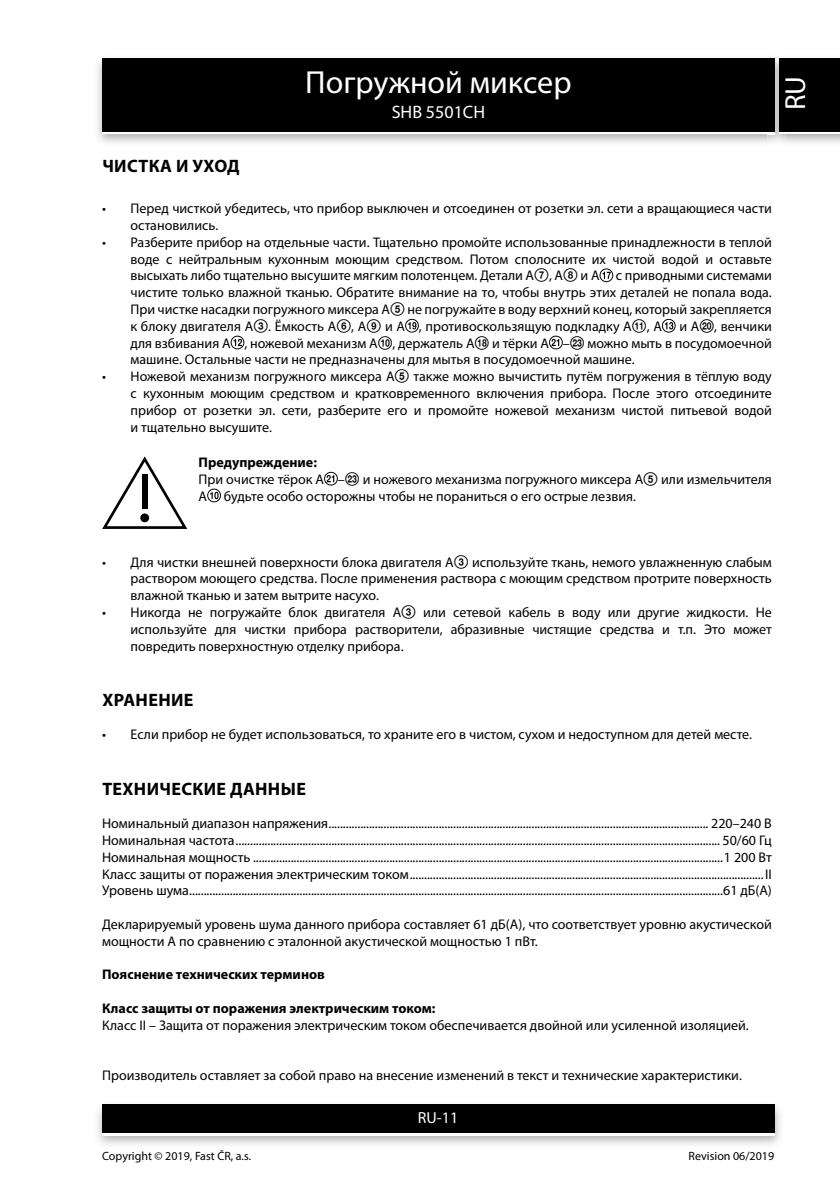
<style>
.page{position:relative;width:840px;height:1191px;background:#fff}
.page>*{position:absolute;margin:0;border:0;box-sizing:border-box;transform-origin:0 0}
.t1{font:32px "Myriad Pro";color:#fff}
.t2{font:29px "Myriad Pro";color:#fff}
.t3{font:700 18px "Myriad Pro";letter-spacing:.02em;color:#000}
.t4{font:18px "Myriad Pro";color:#fff}
.t5{font:16px "Myriad Pro";color:#fff}
.t6{font:14px/16.8px "Myriad Pro";color:#000;text-align:justify}
.t7{font:700 14px "Myriad Pro";color:#000}
.t8{font:12px "Myriad Pro";color:#000}
.s1{font-family:"Zz 3"}
.s2{font-weight:700}
</style>
<div class="page">
<div style="left:102px;top:61px;width:672px;height:73px;background:linear-gradient(to right,#000,#000)"></div>
<div style="left:102px;top:58px;width:672px;height:73px;background:#000"></div>
<img style="left:97px;top:1104px;width:684px;height:41px">
<div style="left:102px;top:1107px;width:672px;height:28px;background:linear-gradient(to right,#fff,#fff)"></div>
<div style="left:102px;top:1104px;width:672px;height:28px;background:#000"></div>
<img style="left:767px;top:56px;width:18px;height:89px">
<svg style="left:767px;top:131px;width:7px;height:3px"></svg>
<img style="left:767px;top:58px;width:7px;height:3px">
<img style="left:767px;top:61px;width:7px;height:70px">
<div style="left:778px;top:61px;width:61px;height:73px;background:linear-gradient(to right,#000,#000)"></div>
<div style="left:778px;top:58px;width:61px;height:73px;background:#000"></div>
<svg style="left:599px;top:268px;width:14px;height:14px"></svg>
<svg style="left:405px;top:319px;width:13px;height:13px"></svg>
<svg style="left:661px;top:319px;width:14px;height:13px"></svg>
<svg style="left:230px;top:336px;width:14px;height:13px"></svg>
<svg style="left:549px;top:336px;width:13px;height:13px"></svg>
<svg style="left:102px;top:456px;width:85px;height:73px"></svg>
<div style="left:142px;top:474px;width:5px;height:35px;background:#000"></div>
<div style="left:140px;top:513px;width:9px;height:9px;background:#000;border-radius:50%"></div>
<svg style="left:324px;top:472px;width:13px;height:13px"></svg>
<svg style="left:207px;top:488px;width:14px;height:14px"></svg>
<h1 class="t1" style="left:305px;top:62px;width:267px">Погружной миксер</h1>
<p class="t4" style="left:391px;top:101px;width:95px">SHB 5501CH</p>
<h2 class="t2" style="left:777px;top:110px;width:36px;rotate:-90deg">RU</h2>
<p class="t3" style="left:102px;top:154px;width:139px">ЧИСТКА И УХОД</p>
<p class="t6" style="left:130px;top:200px;width:642px;text-indent:-28px">• Перед чисткой убедитесь, что прибор выключен и отсоединен от розетки эл. сети а вращающиеся части остановились.</p>
<p class="t6" style="left:130px;top:233px;width:642px;text-indent:-28px">• Разберите прибор на отдельные части. Тщательно промойте использованные принадлежности в теплой воде с нейтральным кухонным моющим средством. Потом сполосните их чистой водой и оставьте высыхать либо тщательно высушите мягким полотенцем. Детали A<span class="s1">7</span>, A<span class="s1">8</span> и A с приводными системами чистите только влажной тканью. Обратите внимание на то, чтобы внутрь этих деталей не попала вода.<br>При чистке насадки погружного миксера A<span class="s1">5</span> не погружайте в воду верхний конец, который закрепляется к блоку двигателя A<span class="s1">3</span>. Ёмкость A<span class="s1">6</span>, A<span class="s1">9</span> и A , противоскользящую подкладку A<span class="s1">QA</span>, A и A<span class="s1">W;</span>, венчики для взбивания A , ножевой механизм A<span class="s1">0</span>, держатель A<span class="s1">QK</span> и тёрки A –<span class="s1">WD</span> можно мыть в посудомоечной машине. Остальные части не предназначены для мытья в посудомоечной машине.</p>
<p class="t6" style="left:130px;top:368px;width:642px;text-indent:-28px">• Ножевой механизм погружного миксера A<span class="s1">5</span> также можно вычистить путём погружения в тёплую воду с кухонным моющим средством и кратковременного включения прибора. После этого отсоедините прибор от розетки эл. сети, разберите его и промойте ножевой механизм чистой питьевой водой и тщательно высушите.</p>
<p class="t6" style="left:198px;top:453px;width:574px;text-align:left"><span class="s2">Предупреждение:<br></span>При очистке тёрок A –<span class="s1">WD</span> и ножевого механизма погружного миксера A<span class="s1">5</span> или измельчителя<br>A будьте особо осторожны чтобы не пораниться о его острые лезвия.</p>
<p class="t6" style="left:130px;top:553px;width:642px;text-indent:-28px">• Для чистки внешней поверхности блока двигателя A<span class="s1">3</span> используйте ткань, немого увлажненную слабым раствором моющего средства. После применения раствора с моющим средством протрите поверхность влажной тканью и затем вытрите насухо.</p>
<p class="t6" style="left:130px;top:603px;width:642px;text-indent:-28px">• Никогда не погружайте блок двигателя A<span class="s1">3</span> или сетевой кабель в воду или другие жидкости. Не используйте для чистки прибора растворители, абразивные чистящие средства и т.п. Это может повредить поверхностную отделку прибора.</p>
<p class="t3" style="left:102px;top:688px;width:93px">ХРАНЕНИЕ</p>
<p class="t6" style="left:102px;top:726px;width:651px">• Если прибор не будет использоваться, то храните его в чистом, сухом и недоступном для детей месте.</p>
<p class="t3" style="left:102px;top:777px;width:205px">ТЕХНИЧЕСКИЕ ДАННЫЕ</p>
<p class="t6" style="left:102px;top:815px;width:670px">Номинальный диапазон напряжения................................................................................................................................... 220–240 В Номинальная частота....................................................................................................................................................................... 50/60 Гц Номинальная мощность ..................................................................................................................................................................1 200 Вт Класс защиты от поражения электрическим током..........................................................................................................................II Уровень шума........................................................................................................................................................................................61 дБ(A)</p>
<p class="t6" style="left:102px;top:915px;width:670px">Декларируемый уровень шума данного прибора составляет 61 дБ(А), что соответствует уровню акустической мощности А по сравнению с эталонной акустической мощностью 1 пВт.</p>
<p class="t7" style="left:102px;top:965px;width:224px">Пояснение технических терминов</p>
<p class="t7" style="left:102px;top:999px;width:335px">Класс защиты от поражения электрическим током:</p>
<p class="t6" style="left:102px;top:1016px;width:647px">Класс II – Защита от поражения электрическим током обеспечивается двойной или усиленной изоляцией.</p>
<p class="t6" style="left:102px;top:1067px;width:641px">Производитель оставляет за собой право на внесение изменений в текст и технические характеристики.</p>
<p class="t5" style="left:417px;top:1108px;width:42px">RU-11</p>
<p class="t8" style="left:102px;top:1148px;width:150px">Copyright © 2019, Fast ČR, a.s.</p>
<p class="t8" style="left:688px;top:1148px;width:87px">Revision 06/2019</p>
</div>
